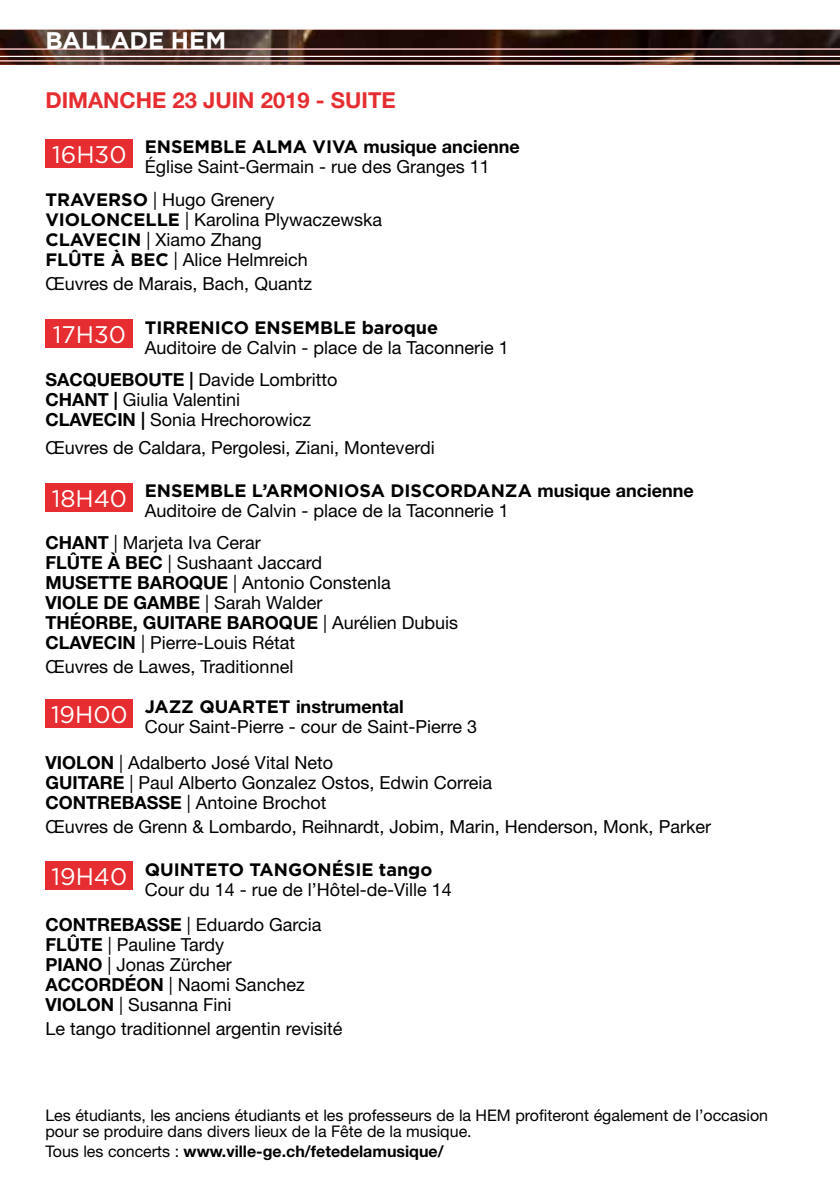
<style>
.page{position:relative;width:840px;height:1191px;background:#fff}
.page>*{position:absolute;margin:0;border:0;box-sizing:border-box;transform-origin:0 0}
.t1{font:24px "Gotham";color:#fff}
.t2{font:700 24px "Gotham";letter-spacing:-.01em;color:#fff}
.t3{font:700 22px "Helvetica Neue LT Std";color:#e62d31}
.t4{font:18px/20px "Helvetica Neue LT Std";color:#000}
.t5{font:700 18px "Gotham";color:#000}
.t6{font:16px/16px "Helvetica Neue LT Std";color:#000}
.t7{font:700 16px "Helvetica Neue LT Std";color:#000}
.s1{font-family:"Helvetica Neue LT Std"}
.s2{font-family:"Gotham";font-weight:700}
.s3{font-weight:700}
.s4{font-weight:400}
</style>
<div class="page">
<div style="left:45px;top:139px;width:88px;height:28px;background:#e62d31"></div>
<div style="left:45px;top:699px;width:88px;height:28px;background:#e62d31"></div>
<div style="left:45px;top:483px;width:88px;height:28px;background:#e62d31"></div>
<div style="left:45px;top:319px;width:88px;height:28px;background:#e62d31"></div>
<div style="left:45px;top:861px;width:88px;height:28px;background:#e62d31"></div>
<img style="left:0;top:30px;width:839px;height:35px">
<h1 class="t2" style="left:45px;top:24px;width:182px">BALLADE HEM</h1>
<p class="t3" style="left:45px;top:87px;width:351px">DIMANCHE 23 JUIN 2019 - SUITE</p>
<p class="t5" style="left:145px;top:135px;width:376px">ENSEMBLE ALMA VIVA <span class="s1">musique ancienne</span></p>
<p class="t4" style="left:145px;top:157px;width:346px">Église Saint-Germain - rue des Granges 11</p>
<h1 class="t1" style="left:52px;top:139px;width:76px">16H30</h1>
<p class="t4" style="left:45px;top:189px;width:338px"><span class="s2">TRAVERSO</span> | Hugo Grenery<br><span class="s2">VIOLONCELLE</span> | Karolina Plywaczewska<br><span class="s2">CLAVECIN</span> | Xiamo Zhang<br><span class="s2">FLÛTE À BEC</span> | Alice Helmreich</p>
<p class="t4" style="left:45px;top:273px;width:268px">Œuvres de Marais, Bach, Quantz</p>
<p class="t5" style="left:145px;top:315px;width:295px">TIRRENICO ENSEMBLE baroque</p>
<p class="t4" style="left:145px;top:337px;width:365px">Auditoire de Calvin - place de la Taconnerie 1</p>
<h1 class="t1" style="left:53px;top:319px;width:75px">17H30</h1>
<p class="t4" style="left:45px;top:369px;width:293px"><span class="s3">SACQUEBOUTE |</span> Davide Lombritto<br><span class="s3">CHANT |</span> Giulia Valentini<br><span class="s3">CLAVECIN |</span> Sonia Hrechorowicz</p>
<p class="t4" style="left:45px;top:437px;width:390px">Œuvres de Caldara, Pergolesi, Ziani, Monteverdi</p>
<p class="t5" style="left:145px;top:479px;width:550px">ENSEMBLE L’ARMONIOSA DISCORDANZA <span class="s1">musique ancienne</span></p>
<p class="t4" style="left:145px;top:501px;width:365px">Auditoire de Calvin - place de la Taconnerie 1</p>
<h1 class="t1" style="left:52px;top:483px;width:77px">18H40</h1>
<p class="t4" style="left:45px;top:532px;width:414px"><span class="s3">CHANT</span> | Marjeta Iva Cerar<br><span class="s3">FLÛTE À BEC</span> | Sushaant Jaccard<br><span class="s3">MUSETTE BAROQUE</span> | Antonio Constenla<br><span class="s3">VIOLE DE GAMBE</span> | Sarah Walder<br><span class="s3">THÉORBE, GUITARE BAROQUE</span> | Aurélien Dubuis<br><span class="s3">CLAVECIN</span> | Pierre-Louis Rétat</p>
<p class="t4" style="left:45px;top:656px;width:249px">Œuvres de Lawes, Traditionnel</p>
<p class="t4" style="left:145px;top:696px;width:334px"><span class="s2">JAZZ QUARTET</span> <span class="s3">instrumental<br></span>Cour Saint-Pierre - cour de Saint-Pierre 3</p>
<h1 class="t1" style="left:51px;top:699px;width:78px">19H00</h1>
<p class="t4" style="left:45px;top:752px;width:448px"><span class="s3">VIOLON</span> | Adalberto José Vital Neto<br><span class="s3">GUITARE</span> | Paul Alberto Gonzalez Ostos, Edwin Correia<br><span class="s3">CONTREBASSE</span> | Antoine Brochot</p>
<p class="t4" style="left:45px;top:816px;width:666px">Œuvres de Grenn &amp; Lombardo, Reihnardt, Jobim, Marin, Henderson, Monk, Parker</p>
<p class="t5" style="left:145px;top:857px;width:289px">QUINTETO TANGONÉSIE tango</p>
<p class="t4" style="left:145px;top:879px;width:308px">Cour du 14 - rue de l’Hôtel-de-Ville 14</p>
<h1 class="t1" style="left:51px;top:861px;width:77px">19H40</h1>
<p class="t4" style="left:45px;top:914px;width:277px"><span class="s3">CONTREBASSE</span> | Eduardo Garcia<br><span class="s3">FLÛTE</span> | Pauline Tardy<br><span class="s3">PIANO</span> | Jonas Zürcher<br><span class="s3">ACCORDÉON</span> | Naomi Sanchez<br><span class="s3">VIOLON</span> | Susanna Fini</p>
<p class="t4" style="left:45px;top:1018px;width:298px">Le tango traditionnel argentin revisité</p>
<p class="t6" style="left:45px;top:1106px;width:723px">Les étudiants, les anciens étudiants et les professeurs de la HEM profiteront également de l’occasion pour se produire dans divers lieux de la Fête de la musique.</p>
<p class="t7" style="left:45px;top:1141px;width:399px"><span class="s4">Tous les concerts :</span> www.ville-ge.ch/fetedelamusique/</p>
</div>
